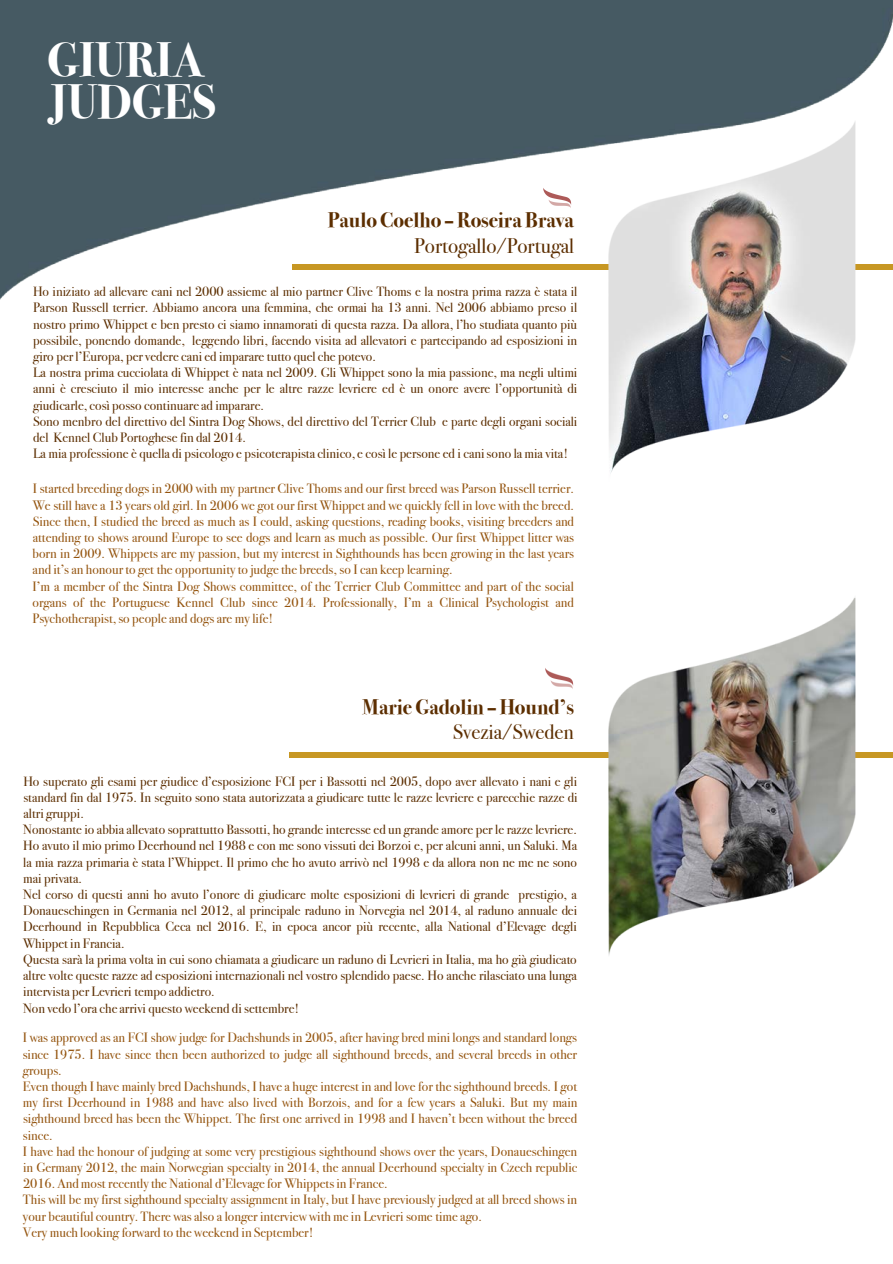
<style>
.page{position:relative;width:893px;height:1264px;background:#fff}
.page>*{position:absolute;margin:0;border:0;box-sizing:border-box;transform-origin:0 0}
.t1{font:700 48px/41.4px "Bodoni Svty Two ITCTT";color:#fff}
.t2{font:700 21px "Bodoni Svty Two ITCTT";color:#5c2e00}
.t3{font:21px "Bodoni Svty Two ITCTT";color:#5c2e00}
.t4{font:13.5px/16.2px "Bodoni Svty Two ITCTT";color:#5c2e00;text-align:justify}
.t5{font:13.5px/16.2px "Bodoni Svty Two ITCTT";color:#94540e;text-align:justify}
</style>
<div class="page">
<img style="left:0;top:0;width:892px;height:308px">
<div style="left:289px;top:751px;width:603px;height:6px;background:#c79723"></div>
<div style="left:292px;top:264px;width:600px;height:6px;background:#c79723"></div>
<img style="left:608px;top:121px;width:247px;height:353px">
<img style="left:542px;top:187px;width:30px;height:21px">
<img style="left:545px;top:668px;width:29px;height:21px">
<img style="left:608px;top:597px;width:247px;height:358px">
<p class="t1" style="left:47px;top:36px;width:170px">GIURIA<br>JUDGES</p>
<p class="t2" style="left:327px;top:203px;width:248px">Paulo Coelho –RoseiraBrava</p>
<p class="t3" style="left:414px;top:228px;width:161px">Portogallo/Portugal</p>
<p class="t4" style="left:33px;top:282px;width:545px">Ho iniziato ad allevare cani nel 2000 assieme al mio partner Clive Thoms e la nostra prima razza è stata il Parson Russell terrier. Abbiamo ancora una femmina, che ormai ha 13 anni. Nel 2006 abbiamo preso il nostro primo Whippet e ben presto ci siamo innamorati di questa razza. Da allora, l’ho studiata quanto più possibile, ponendo domande, leggendo libri, facendo visita ad allevatori e partecipando ad esposizioni in giro per l’Europa, per vedere cani ed imparare tutto quel che potevo.</p>
<p class="t4" style="left:33px;top:363px;width:545px">La nostra prima cucciolata di Whippet è nata nel 2009. Gli Whippet sono la mia passione, ma negli ultimi anni è cresciuto il mio interesse anche per le altre razze levriere ed è un onore avere l’opportunità di giudicarle, così posso continuare ad imparare.</p>
<p class="t4" style="left:33px;top:411px;width:545px">Sono menbro del direttivo del Sintra Dog Shows, del direttivo del Terrier Club e parte degli organi sociali del Kennel Club Portoghese fin dal 2014.</p>
<p class="t4" style="left:33px;top:444px;width:536px">La mia professione è quella di psicologo e psicoterapista clinico, e così le persone ed i cani sono la mia vita!</p>
<p class="t5" style="left:33px;top:479px;width:543px">I started breeding dogs in 2000 with my partner Clive Thoms and our first breed was Parson Russell terrier.<br>We still have a 13 years old girl. In 2006 we got our first Whippet and we quickly fell in love with the breed.<br>Since then, I studied the breed as much as I could, asking questions, reading books, visiting breeders and attending to shows around Europe to see dogs and learn as much as possible. Our first Whippet litter was born in 2009. Whippets are my passion, but my interest in Sighthounds has been growing in the last years and it’s an honour to get the opportunity to judge the breeds, so I can keep learning.</p>
<p class="t5" style="left:32px;top:576px;width:543px">I’m a member of the Sintra Dog Shows committee, of the Terrier Club Committee and part of the social organs of the Portuguese Kennel Club since 2014. Professionally, I’m a Clinical Psychologist and Psychotherapist,so people and dogs are my life!</p>
<p class="t2" style="left:362px;top:689px;width:213px">Marie Gadolin –Hound’s</p>
<p class="t3" style="left:453px;top:714px;width:122px">Svezia/Sweden</p>
<p class="t4" style="left:23px;top:771px;width:555px">Ho superato gli esami per giudice d’esposizione FCI per i Bassotti nel 2005, dopo aver allevato i nani e gli standard fin dal 1975. In seguito sono stata autorizzata a giudicare tutte le razze levriere e parecchie razze di altri gruppi.</p>
<p class="t4" style="left:23px;top:819px;width:555px">Nonostante io abbia allevato soprattutto Bassotti, ho grande interesse ed un grande amore per le razze levriere.<br>Ho avuto il mio primo Deerhound nel 1988 e con me sono vissuti dei Borzoi e, per alcuni anni, un Saluki. Ma la mia razza primaria è stata l’Whippet. Il primo che ho avuto arrivò nel 1998 e da allora non ne me ne sono mai privata.</p>
<p class="t4" style="left:23px;top:884px;width:555px">Nel corso di questi anni ho avuto l’onore di giudicare molte esposizioni di levrieri di grande prestigio, a Donaueschingen in Germania nel 2012, al principale raduno in Norvegia nel 2014, al raduno annuale dei Deerhound in Repubblica Ceca nel 2016. E, in epoca ancor più recente, alla National d’Elevage degli Whippet in Francia.</p>
<p class="t4" style="left:23px;top:949px;width:555px">Questa sarà la prima volta in cui sono chiamata a giudicare un raduno di Levrieri in Italia, ma ho già giudicato altre volte queste razze ad esposizioni internazionali nel vostro splendido paese. Ho anche rilasciato una lunga intervista per Levrieri tempo addietro.</p>
<p class="t4" style="left:23px;top:998px;width:278px">Non vedo l’ora che arrivi questo weekend di settembre!</p>
<p class="t5" style="left:23px;top:1027px;width:555px">I was approved as an FCI show judge for Dachshunds in 2005, after having bred mini longs and standard longs since 1975. I have since then been authorized to judge all sighthound breeds, and several breeds in other groups.</p>
<p class="t5" style="left:23px;top:1076px;width:556px">Even though I have mainly bred Dachshunds, I have a huge interest in and love for the sighthound breeds. I got my first Deerhound in 1988 and have also lived with Borzois, and for a few years a Saluki. But my main sighthound breed has been the Whippet. The first one arrived in 1998 and I haven’t been without the breed since.</p>
<p class="t5" style="left:23px;top:1141px;width:556px">I have had the honour of judging at some very prestigious sighthound shows over the years, Donaueschingen in Germany 2012, the main Norwegian specialty in 2014, the annual Deerhound specialty in Czech republic 2016. And most recently the National d’Elevage for Whippets in France.</p>
<p class="t5" style="left:23px;top:1189px;width:555px">This will be my first sighthound specialty assignment in Italy, but I have previously judged at all breed shows in your beautiful country. There was also a longer interview with me in Levrieri some time ago.</p>
<p class="t5" style="left:23px;top:1222px;width:292px">Very much looking forward to the weekend in September!</p>
</div>
